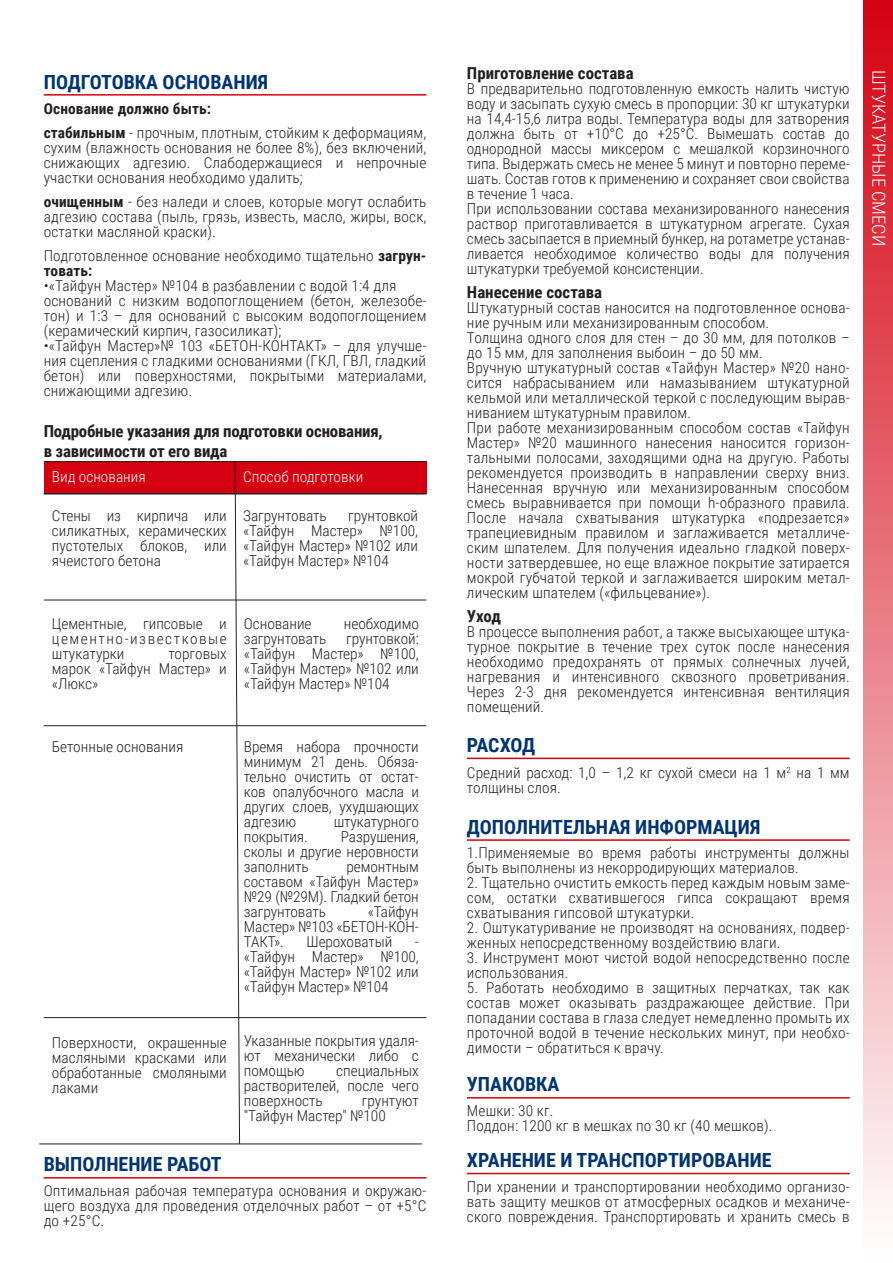
<style>
.page{position:relative;width:893px;height:1263px;background:#fff}
.page>*{position:absolute;margin:0;border:0;box-sizing:border-box;transform-origin:0 0}
.t1{font:700 19.5px "Roboto Condensed";color:#003473}
.t2{font:300 18px "Roboto Condensed";color:#fff}
.t3{font:700 16.5px/19.8px "Roboto Condensed";letter-spacing:-.01em;color:#231f20}
.t4{font:300 15px/15px "Roboto Condensed";letter-spacing:.01em;color:#231f20;text-align:justify}
.t5{font:300 15px "Roboto Condensed";color:#fff}
.s1{font-weight:700}
</style>
<div class="page">
<div style="left:863px;top:0;width:30px;height:1263px;background:linear-gradient(to bottom,#d40210,#fff)"></div>
<hr style="left:467px;top:1173px;width:383px;height:1px;background:#d4000f">
<hr style="left:44px;top:94px;width:382px;height:2px;background:#d4000f">
<hr style="left:467px;top:758px;width:383px;height:1px;background:#d4000f">
<hr style="left:467px;top:839px;width:383px;height:2px;background:#d4000f">
<hr style="left:467px;top:1097px;width:383px;height:1px;background:#d4000f">
<hr style="left:44px;top:1177px;width:382px;height:1px;background:#d4000f">
<div style="left:44px;top:462px;width:211px;height:32px;background:#d4000f"></div>
<div style="left:255px;top:462px;width:171px;height:32px;background:#d4000f"></div>
<hr style="left:44px;top:493px;width:382px;height:1px;background:#231f20">
<hr style="left:44px;top:600px;width:382px;height:1px;background:#231f20">
<hr style="left:44px;top:725px;width:382px;height:1px;background:#231f20">
<hr style="left:44px;top:1017px;width:382px;height:1px;background:#231f20">
<hr style="left:39px;top:1144px;width:383px;height:1px;background:#231f20">
<hr style="left:44px;top:494px;width:382px;height:1px;background:#231f20">
<svg style="left:235px;top:462px;width:5px;height:682px"></svg>
<hr style="left:44px;top:461px;width:382px;height:1px;background:#231f20">
<h1 class="t1" style="left:44px;top:68px;width:226px">ПОДГОТОВКА ОСНОВАНИЯ</h1>
<p class="t4" style="left:44px;top:96px;width:384px;line-height:24px"><span class="s1">Основание должно быть:<br>стабильным</span> - прочным, плотным, стойким к деформациям,</p>
<p class="t4" style="left:44px;top:140px;width:384px">сухим (влажность основания не более 8%), без включений, снижающих адгезию. Слабодержащиеся и непрочные участки основания необходимо удалить;</p>
<p class="t4" style="left:44px;top:194px;width:384px"><span class="s1">очищенным</span> - без наледи и слоев, которые могут ослабить адгезию состава (пыль, грязь, известь, масло, жиры, воск, остатки масляной краски).</p>
<p class="t4" style="left:44px;top:248px;width:384px">Подготовленное основание необходимо тщательно <span class="s1">загрун&shy;товать:</span></p>
<p class="t4" style="left:44px;top:278px;width:384px;text-align:left">•«Тайфун Мастер» №104 в разбавлении с водой 1:4 для оснований с низким водопоглощением (бетон, железобе&shy;тон) и 1:3 – для оснований с высоким водопоглощением (керамический кирпич, газосиликат);</p>
<p class="t4" style="left:44px;top:338px;width:384px">•«Тайфун Мастер»№ 103 «БЕТОН-КОНТАКТ» – для улучше&shy;ния сцепления с гладкими основаниями (ГКЛ, ГВЛ, гладкий бетон) или поверхностями, покрытыми материалами, снижающими адгезию.</p>
<p class="t3" style="left:44px;top:421px;width:340px">Подробные указания для подготовки основания, в зависимости от его вида</p>
<p class="t5" style="left:52px;top:466px;width:95px">Вид основания</p>
<p class="t5" style="left:243px;top:466px;width:122px">Способ подготовки</p>
<p class="t4" style="left:52px;top:508px;width:177px">Стены из кирпича или силикатных, керамических пустотелых блоков, или ячеистого бетона</p>
<p class="t4" style="left:243px;top:508px;width:85px">Загрунтовать</p>
<p class="t4" style="left:243px;top:508px;width:176px;text-indent:105px">грунтовкой «Тайфун Мастер» №100, «Тайфун Мастер» №102 или «Тайфун Мастер» №104</p>
<p class="t4" style="left:52px;top:615px;width:176px">Цементные, гипсовые и цементно-известковые штукатурки</p>
<p class="t4" style="left:52px;top:645px;width:176px;text-indent:117px">торговых марок «Тайфун Мастер» и «Люкс»</p>
<p class="t4" style="left:244px;top:615px;width:69px">Основание</p>
<p class="t4" style="left:344px;top:615px;width:77px">необходимо</p>
<p class="t4" style="left:244px;top:630px;width:84px">загрунтовать</p>
<p class="t4" style="left:244px;top:630px;width:176px;text-indent:102px">грунтовкой: «Тайфун Мастер» №100, «Тайфун Мастер» №102 или «Тайфун Мастер» №104</p>
<p class="t4" style="left:52px;top:738px;width:133px">Бетонные основания</p>
<p class="t4" style="left:52px;top:1034px;width:177px">Поверхности, окрашенные масляными красками или обработанные смоляными лаками</p>
<h1 class="t1" style="left:44px;top:1151px;width:179px">ВЫПОЛНЕНИЕ РАБОТ</h1>
<p class="t4" style="left:244px;top:738px;width:177px">Время набора прочности минимум 21 день. Обяза&shy;тельно очистить от остат&shy;ков опалубочного масла и других слоев, ухудшающих адгезию</p>
<p class="t4" style="left:334px;top:813px;width:87px">штукатурного</p>
<p class="t4" style="left:244px;top:828px;width:176px;text-indent:97px">Разрушения, сколы и другие неровности заполнить</p>
<p class="t4" style="left:244px;top:828px;width:65px">покрытия.</p>
<p class="t4" style="left:244px;top:858px;width:177px;text-indent:103px">ремонтным составом «Тайфун Мастер» №29 (№29М). Гладкий бетон загрунтовать</p>
<p class="t4" style="left:244px;top:903px;width:176px;text-indent:124px">«Тайфун Мастер» №103 «БЕТОН-КОН-ТАКТ».</p>
<p class="t4" style="left:307px;top:933px;width:87px">Шероховатый</p>
<p class="t4" style="left:244px;top:933px;width:176px;text-indent:171px">- «Тайфун Мастер» №100, «Тайфун Мастер» №102 или «Тайфун Мастер» №104</p>
<p class="t4" style="left:244px;top:1033px;width:177px">Указанные покрытия удаля&shy;ют механически либо с помощью</p>
<p class="t4" style="left:244px;top:1063px;width:176px;text-indent:92px">специальных растворителей, после чего поверхность</p>
<p class="t4" style="left:244px;top:1093px;width:176px;text-indent:118px">грунтуют "Тайфун Мастер" №100</p>
<p class="t4" style="left:44px;top:1182px;width:384px">Оптимальная рабочая температура основания и окружаю&shy;щего воздуха для проведения отделочных работ – от +5°С до +25°С.</p>
<p class="t3" style="left:467px;top:62px;width:168px">Приготовление состава</p>
<p class="t4" style="left:467px;top:80px;width:384px;text-align:left">В предварительно подготовленную емкость налить чистую воду и засыпать сухую смесь в пропорции: 30 кг штукатурки на 14,4-15,6 литра воды. Температура воды для затворения должна быть от +10°С до +25°С. Вымешать состав до однородной массы миксером с мешалкой корзиночного типа. Выдержать смесь не менее 5 минут и повторно переме&shy;шать. Состав готов к применению и сохраняет свои свойства в течение 1 часа.<br>При использовании состава механизированного нанесения раствор приготавливается в штукатурном агрегате. Сухая смесь засыпается в приемный бункер, на ротаметре устанав&shy;ливается необходимое количество воды для получения штукатурки требуемой консистенции.</p>
<p class="t3" style="left:467px;top:281px;width:137px">Нанесение состава</p>
<p class="t4" style="left:467px;top:299px;width:384px;text-align:left">Штукатурный состав наносится на подготовленное основа&shy;ние ручным или механизированным способом.<br>Толщина одного слоя для стен – до 30 мм, для потолков – до 15 мм, для заполнения выбоин – до 50 мм.<br>Вручную штукатурный состав «Тайфун Мастер» №20 нано&shy;сится набрасыванием или намазыванием штукатурной кельмой или металлической теркой с последующим вырав&shy;ниванием штукатурным правилом.<br>При работе механизированным способом состав «Тайфун Мастер» №20 машинного нанесения наносится горизон&shy;тальными полосами, заходящими одна на другую. Работы рекомендуется производить в направлении сверху вниз.<br>Нанесенная вручную или механизированным способом смесь выравнивается при помощи h-образного правила.<br>После начала схватывания штукатурка «подрезается» трапециевидным правилом и заглаживается металличе&shy;ским шпателем. Для получения идеально гладкой поверх&shy;ности затвердевшее, но еще влажное покрытие затирается мокрой губчатой теркой и заглаживается широким метал&shy;лическим шпателем («фильцевание»).</p>
<p class="t3" style="left:467px;top:605px;width:35px">Уход</p>
<p class="t4" style="left:467px;top:623px;width:384px">В процессе выполнения работ, а также высыхающее штука&shy;турное покрытие в течение трех суток после нанесения необходимо предохранять от прямых солнечных лучей, нагревания и интенсивного сквозного проветривания.<br>Через 2-3 дня рекомендуется интенсивная вентиляция помещений.</p>
<h1 class="t1" style="left:467px;top:731px;width:70px">РАСХОД</h1>
<p class="t4" style="left:467px;top:764px;width:384px">Средний расход: 1,0 – 1,2 кг сухой смеси на 1 м<sup>2</sup> на 1 мм толщины слоя.</p>
<h1 class="t1" style="left:467px;top:813px;width:295px">ДОПОЛНИТЕЛЬНАЯ ИНФОРМАЦИЯ</h1>
<p class="t4" style="left:467px;top:845px;width:384px">1.Применяемые во время работы инструменты должны быть выполнены из некорродирующих материалов.</p>
<p class="t4" style="left:467px;top:875px;width:384px">2. Тщательно очистить емкость перед каждым новым заме&shy;сом, остатки схватившегося гипса сокращают время схватывания гипсовой штукатурки.</p>
<p class="t4" style="left:467px;top:920px;width:384px">2. Оштукатуривание не производят на основаниях, подвер&shy;женных непосредственному воздействию влаги.</p>
<p class="t4" style="left:467px;top:950px;width:384px">3. Инструмент моют чистой водой непосредственно после использования.</p>
<p class="t4" style="left:467px;top:980px;width:384px">5. Работать необходимо в защитных перчатках, так как состав может оказывать раздражающее действие. При попадании состава в глаза следует немедленно промыть их проточной водой в течение нескольких минут, при необхо&shy;димости – обратиться к врачу.</p>
<h1 class="t1" style="left:467px;top:1071px;width:94px">УПАКОВКА</h1>
<p class="t4" style="left:467px;top:1102px;width:307px">Мешки: 30 кг.<br>Поддон: 1200 кг в мешках по 30 кг (40 мешков).</p>
<h1 class="t1" style="left:467px;top:1146px;width:306px">ХРАНЕНИЕ И ТРАНСПОРТИРОВАНИЕ</h1>
<p class="t4" style="left:467px;top:1178px;width:384px">При хранении и транспортировании необходимо организо&shy;вать защиту мешков от атмосферных осадков и механиче&shy;ского повреждения. Транспортировать и хранить смесь в</p>
<p class="t2" style="left:891px;top:70px;width:177px;rotate:90deg">ШТУКАТУРНЫЕ СМЕСИ</p>
</div>
